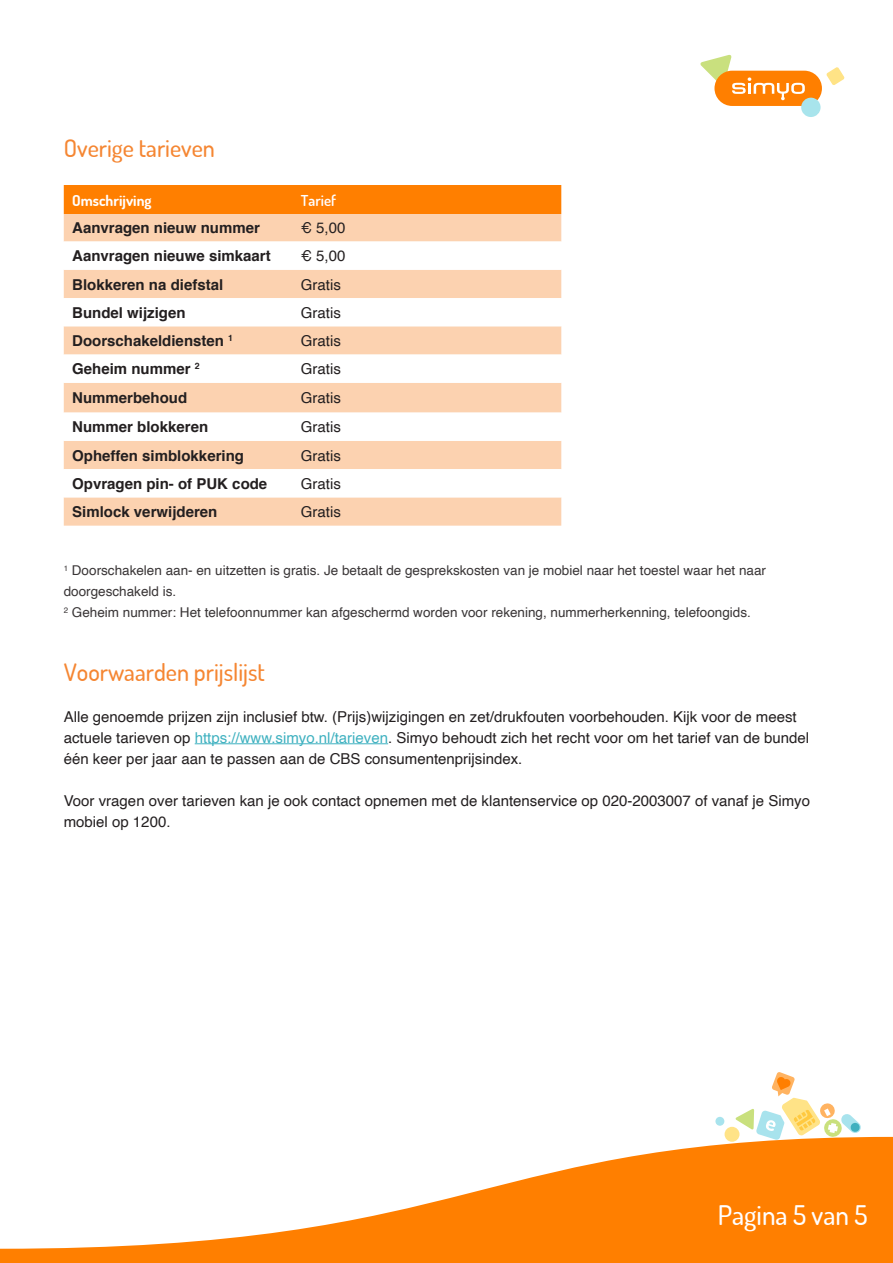
<style>
.page{position:relative;width:893px;height:1263px;background:#fff}
.page>*{position:absolute;margin:0;border:0;box-sizing:border-box;transform-origin:0 0}
.t1{font:500 27px "Simyo";color:#fff}
.t2{font:500 24px "Simyo";color:#f58632}
.t3{font:15px "Helvetica";color:#231f20}
.t4{font:700 15px "Helvetica";color:#231f20}
.t5{font:700 15px "Simyo";color:#fff}
.t6{font:600 15px "Simyo";color:#fff}
.t7{font:13.5px/21px "Helvetica";color:#393536}
.s1{color:#3fb1c0}
</style>
<div class="page">
<svg style="left:0;top:1137px;width:893px;height:126px;fill:#ff7f00"></svg>
<svg style="left:735px;top:1072px;width:126px;height:68px"></svg>
<div style="left:725px;top:1127px;width:14px;height:15px;background:#ffe387;border-radius:50%"></div>
<div style="left:715px;top:1117px;width:9px;height:9px;background:#a8e3ed;border-radius:50%"></div>
<svg style="left:826px;top:67px;width:19px;height:18px"></svg>
<div style="left:714px;top:71px;width:108px;height:35px;background:#ff7f00;border-radius:18px"></div>
<svg style="left:700px;top:54px;width:105px;height:46px"></svg>
<div style="left:801px;top:98px;width:19px;height:19px;background:#a8e4ec;border-radius:50%"></div>
<div style="left:64px;top:185px;width:497px;height:29px;background:#ff7f00"></div>
<div style="left:64px;top:214px;width:497px;height:312px;background:#fcd2b0"></div>
<svg style="left:64px;top:241px;width:497px;height:256px"></svg>
<hr style="left:195px;top:743px;width:193px;height:1px;background:#3fb1c0">
<p class="t2" style="left:64px;top:133px;width:153px">Overige tarieven</p>
<p class="t5" style="left:72px;top:190px;width:81px">Omschrijving</p>
<p class="t6" style="left:301px;top:190px;width:37px">Tarief</p>
<p class="t4" style="left:72px;top:216px;width:189px">Aanvragen nieuw nummer</p>
<p class="t3" style="left:301px;top:216px;width:46px">€ 5,00</p>
<p class="t4" style="left:72px;top:244px;width:200px">Aanvragen nieuwe simkaart</p>
<p class="t3" style="left:301px;top:244px;width:46px">€ 5,00</p>
<p class="t4" style="left:72px;top:272px;width:152px">Blokkeren na diefstal</p>
<p class="t3" style="left:301px;top:273px;width:42px">Gratis</p>
<p class="t4" style="left:72px;top:300px;width:115px">Bundel wijzigen</p>
<p class="t3" style="left:301px;top:301px;width:42px">Gratis</p>
<p class="t4" style="left:72px;top:329px;width:162px">Doorschakeldiensten <sup>1</sup></p>
<p class="t3" style="left:301px;top:329px;width:42px">Gratis</p>
<p class="t4" style="left:72px;top:357px;width:129px">Geheim nummer <sup>2</sup></p>
<p class="t3" style="left:301px;top:357px;width:42px">Gratis</p>
<p class="t4" style="left:72px;top:385px;width:117px">Nummerbehoud</p>
<p class="t3" style="left:301px;top:386px;width:42px">Gratis</p>
<p class="t4" style="left:72px;top:415px;width:137px">Nummer blokkeren</p>
<p class="t3" style="left:301px;top:415px;width:42px">Gratis</p>
<p class="t4" style="left:72px;top:443px;width:173px">Opheffen simblokkering</p>
<p class="t3" style="left:301px;top:444px;width:42px">Gratis</p>
<p class="t4" style="left:72px;top:471px;width:197px">Opvragen pin- of PUK code</p>
<p class="t3" style="left:301px;top:472px;width:42px">Gratis</p>
<p class="t4" style="left:72px;top:500px;width:147px">Simlock verwijderen</p>
<p class="t3" style="left:301px;top:500px;width:42px">Gratis</p>
<p class="t7" style="left:64px;top:560px;width:704px"><sup>1</sup> Doorschakelen aan- en uitzetten is gratis. Je betaalt de gesprekskosten van je mobiel naar het toestel waar het naar doorgeschakeld is.</p>
<p class="t7" style="left:64px;top:602px;width:689px"><sup>2</sup> Geheim nummer: Het telefoonnummer kan afgeschermd worden voor rekening, nummerherkenning, telefoongids.</p>
<p class="t2" style="left:64px;top:656px;width:203px">Voorwaarden prijslijst</p>
<p class="t3" style="left:64px;top:705px;width:734px">Alle genoemde prijzen zijn inclusief btw. (Prijs)wijzigingen en zet/drukfouten voorbehouden. Kijk voor de meest</p>
<p class="t3" style="left:64px;top:726px;width:747px">actuele tarieven op <span class="s1">https://www.simyo.nl/tarieven</span>. Simyo behoudt zich het recht voor om het tarief van de bundel</p>
<p class="t3" style="left:64px;top:747px;width:460px">één keer per jaar aan te passen aan de CBS consumentenprijsindex.</p>
<p class="t3" style="left:64px;top:789px;width:748px">Voor vragen over tarieven kan je ook contact opnemen met de klantenservice op 020-2003007 of vanaf je Simyo</p>
<p class="t3" style="left:64px;top:810px;width:108px">mobiel op 1200.</p>
<h1 class="t1" style="left:718px;top:1197px;width:151px">Pagina 5 van 5</h1>
</div>
